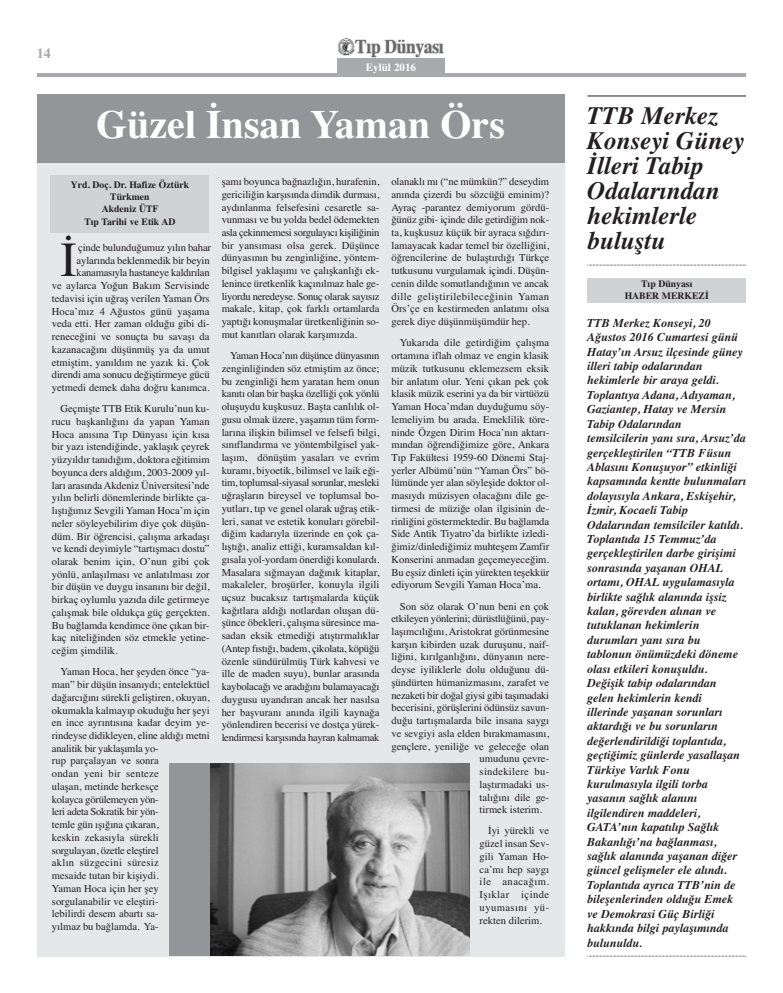
<style>
.page{position:relative;width:783px;height:993px;background:#fff}
.page>*{position:absolute;margin:0;border:0;box-sizing:border-box;transform-origin:0 0}
.t1{font:49px "Times";color:#231f20}
.t2{font:700 40px "Times";color:#fff}
.t3{font:italic 700 25px/25px "Times";color:#231f20}
.t4{font:700 14px "Times";color:#a8a9ad}
.t5{font:italic 700 12px/14.4px "Times";color:#231f20}
.t6{font:700 11px "Times";color:#fff}
.t7{font:10.6px/12.7px "Times";color:#231f20;text-align:justify}
.t8{font:10.6px "Times";letter-spacing:-.02em;color:#231f20}
.t9{font:10.6px "Times";letter-spacing:.025em;color:#231f20}
.t10{font:700 9.7px/12px "Times";color:#231f20;text-align:center}
</style>
<div class="page">
<hr style="left:37px;top:73px;width:709px;height:4px;background:#a8a9ad">
<img style="left:337px;top:37px;width:107px;height:22px">
<div style="left:337px;top:59px;width:107px;height:18px;background:#a8a9ad"></div>
<div style="left:37px;top:94px;width:527px;height:861px;background:#e6e7e9"></div>
<div style="left:37px;top:94px;width:527px;height:68px;background:#939598"></div>
<div style="left:169px;top:763px;width:300px;height:192px;background:#939598"></div>
<img style="left:211px;top:763px;width:258px;height:192px">
<div style="left:51px;top:175px;width:158px;height:58px;background:#d1d2d4"></div>
<hr style="left:587px;top:95px;width:159px;height:1px;background:#231f20">
<svg style="left:587px;top:264px;width:159px;height:1px"></svg>
<svg style="left:587px;top:955px;width:159px;height:1px"></svg>
<div style="left:587px;top:278px;width:159px;height:25px;background:#d1d2d4"></div>
<h3 class="t4" style="left:37px;top:49px;width:15px">14</h3>
<p class="t6" style="left:366px;top:63px;width:52px">Eylül 2016</p>
<h2 class="t2" style="left:96px;top:110px;width:410px">Güzel İnsan Yaman Örs</h2>
<p class="t10" style="left:71px;top:180px;width:120px">Yrd. Doç. Dr. Hafize Öztürk<br>Türkmen<br>Akdeniz ÜTF<br>Tıp Tarihi ve Etik AD</p>
<h1 class="t1" style="left:60px;top:242px;width:18px">İ</h1>
<p class="t7" style="left:52px;top:242px;width:161px;text-align:right">çinde bulunduğumuz yılın bahar aylarında beklenmedik bir beyin kanamasıyla hastaneye kaldırılan<br>ve aylarca Yoğun Bakım Servisinde tedavisi için uğraş verilen Yaman Örs Hoca’mız 4 Ağustos günü yaşama veda etti. Her zaman olduğu gibi di&shy;reneceğini ve sonuçta bu savaşı da kazanacağını düşünmüş ya da umut etmiştim, yanıldım ne yazık ki. Çok direndi ama sonucu değiştirmeye gücü yetmedi demek daha doğru kanımca.</p>
<p class="t7" style="left:52px;top:403px;width:159px;text-indent:9px">Geçmişte TTB Etik Kurulu’nun ku&shy;rucu başkanlığını da yapan Yaman Hoca anısına Tıp Dünyası için kısa bir yazı istendiğinde, yaklaşık çeyrek yüzyıldır tanıdığım, doktora eğitimim boyunca ders aldığım, 2003-2009 yıl&shy;ları arasında Akdeniz Üniversitesi’nde yılın belirli dönemlerinde birlikte ça&shy;lıştığımız Sevgili Yaman Hoca’m için neler söyleyebilirim diye çok düşün&shy;düm. Bir öğrencisi, çalışma arkadaşı ve kendi deyimiyle “tartışmacı dostu” olarak benim için, O’nun gibi çok yönlü, anlaşılması ve anlatılması zor bir düşün ve duygu insanını bir değil, birkaç oylumlu yazıda dile getirmeye çalışmak bile oldukça güç gerçekten.<br>Bu bağlamda kendimce öne çıkan bir&shy;kaç niteliğinden söz etmekle yetine&shy;ceğim şimdilik.</p>
<p class="t7" style="left:52px;top:666px;width:159px;text-align:left;text-indent:9px">Yaman Hoca, her şeyden önce “ya&shy;man” bir düşün insanıydı; entelektüel dağarcığını sürekli geliştiren, okuyan, okumakla kalmayıp okuduğu her şeyi en ince ayrıntısına kadar deyim ye&shy;rindeyse didikleyen, eline aldığı metni analitik bir yaklaşımla yo-<br>rup parçalayan ve sonra<br>ondan yeni bir senteze<br>ulaşan, metinde herkesçe<br>kolayca görülemeyen yön-<br>leri adeta Sokratik bir yön-<br>temle gün ışığına çıkaran,<br>keskin zekasıyla sürekli<br>sorgulayan, özetle eleştirel<br>aklın süzgecini süresiz<br>mesaide tutan bir kişiydi.<br>Yaman Hoca için her şey sorgulanabilir ve eleştiri-<br>lebilirdi desem abartı sa-<br>yılmaz bu bağlamda. Ya-</p>
<p class="t7" style="left:221px;top:176px;width:159px">şamı boyunca bağnazlığın, hurafenin, gericiliğin karşısında dimdik durması, aydınlanma felsefesini cesaretle sa&shy;vunması ve bu yolda bedel ödemekten asla çekinmemesi sorgulayıcı kişiliğinin bir yansıması olsa gerek. Düşünce dünyasının bu zenginliğine, yöntem&shy;bilgisel yaklaşımı ve çalışkanlığı ek&shy;lenince üretkenlik kaçınılmaz hale ge&shy;liyordu neredeyse. Sonuç olarak sayısız makale, kitap, çok farklı ortamlarda yaptığı konuşmalar üretkenliğinin so&shy;mut kanıtları olarak karşımızda.</p>
<p class="t7" style="left:221px;top:350px;width:159px;text-indent:9px">Yaman Hoca’nın düşünce dünyasının zenginliğinden söz etmiştim az önce; bu zenginliği hem yaratan hem onun kanıtı olan bir başka özelliği çok yönlü oluşuydu kuşkusuz. Başta canlılık ol&shy;gusu olmak üzere, yaşamın tüm form&shy;larına ilişkin bilimsel ve felsefi bilgi, sınıflandırma ve yöntembilgisel yak&shy;laşım, dönüşüm yasaları ve evrim kuramı, biyoetik, bilimsel ve laik eği&shy;tim, toplumsal-siyasal sorunlar, mesleki uğraşların bireysel ve toplumsal bo&shy;yutları, tıp ve genel olarak uğraş etik&shy;leri, sanat ve estetik konuları görebil&shy;diğim kadarıyla üzerinde en çok ça&shy;lıştığı, analiz ettiği, kuramsaldan kıl&shy;gısala yol-yordam önerdiği konulardı.<br>Masalara sığmayan dağınık kitaplar, makaleler, broşürler, konuyla ilgili uçsuz bucaksız tartışmalarda küçük kağıtlara aldığı notlardan oluşan dü&shy;şünce öbekleri, çalışma süresince ma&shy;sadan eksik etmediği atıştırmalıklar (Antep fıstığı, badem, çikolata, köpüğü özenle sündürülmüş Türk kahvesi ve ille de maden suyu), bunlar arasında kaybolacağı ve aradığını bulamayacağı duygusu uyandıran ancak her nasılsa her başvuranı anında ilgili kaynağa yönlendiren becerisi ve dostça yürek&shy;lendirmesi karşısında hayran kalmamak</p>
<p class="t7" style="left:391px;top:176px;width:159px">olanaklı mı (“ne mümkün?” deseydim anında çizerdi bu sözcüğü eminim)?<br>Ayraç -parantez demiyorum gördü&shy;ğünüz gibi- içinde dile getirdiğim nok&shy;ta, kuşkusuz küçük bir ayraca sığdırı&shy;lamayacak kadar temel bir özelliğini, öğrencilerine de bulaştırdığı Türkçe tutkusunu vurgulamak içindi. Düşün&shy;cenin dilde somutlandığının ve ancak dille geliştirilebileceğinin Yaman Örs’çe en kestirmeden anlatımı olsa gerek diye düşünmüşümdür hep.</p>
<p class="t7" style="left:391px;top:337px;width:159px;text-indent:9px">Yukarıda dile getirdiğim çalışma ortamına iflah olmaz ve engin klasik müzik tutkusunu eklemezsem eksik bir anlatım olur. Yeni çıkan pek çok klasik müzik eserini ya da bir virtüözü Yaman Hoca’mdan duyduğumu söy&shy;lemeliyim bu arada. Emeklilik töre&shy;ninde Özgen Dirim Hoca’nın aktarı&shy;mından öğrendiğimize göre, Ankara Tıp Fakültesi 1959-60 Dönemi Staj&shy;yerler Albümü’nün “Yaman Örs” bö&shy;lümünde yer alan söyleşide doktor ol&shy;masıydı müzisyen olacağını dile ge&shy;tirmesi de müziğe olan ilgisinin de&shy;rinliğini göstermektedir. Bu bağlamda Side Antik Tiyatro’da birlikte izledi&shy;ğimiz/dinlediğimiz muhteşem Zamfir Konserini anmadan geçemeyeceğim.<br>Bu eşsiz dinleti için yürekten teşekkür ediyorum Sevgili Yaman Hoca’ma.</p>
<p class="t7" style="left:400px;top:600px;width:151px">Son söz olarak O’nun beni en çok</p>
<p class="t8" style="left:391px;top:614px;width:159px">etkileyen yönlerini; dürüstlüğünü, pay-</p>
<p class="t7" style="left:391px;top:626px;width:159px">laşımcılığını, Aristokrat görünmesine</p>
<p class="t7" style="left:391px;top:638px;width:159px">karşın kibirden uzak duruşunu, naif-</p>
<p class="t7" style="left:391px;top:651px;width:159px">liğini, kırılganlığını, dünyanın nere-</p>
<p class="t7" style="left:391px;top:664px;width:159px">deyse iyiliklerle dolu olduğunu dü-</p>
<p class="t7" style="left:391px;top:676px;width:159px">şündürten hümanizmasını, zarafet ve</p>
<p class="t8" style="left:391px;top:691px;width:159px">nezaketi bir doğal giysi gibi taşımadaki</p>
<p class="t7" style="left:391px;top:702px;width:159px">becerisini, görüşlerini ödünsüz savun-</p>
<p class="t7" style="left:391px;top:715px;width:159px">duğu tartışmalarda bile insana saygı</p>
<p class="t7" style="left:391px;top:727px;width:159px">ve sevgiyi asla elden bırakmamasını,</p>
<p class="t7" style="left:391px;top:740px;width:159px">gençlere, yeniliğe ve geleceğe olan</p>
<p class="t7" style="left:479px;top:753px;width:71px">umudunu çevre-</p>
<p class="t9" style="left:479px;top:767px;width:71px">sindekilere bu-</p>
<p class="t7" style="left:479px;top:778px;width:71px">laştırmadaki us-</p>
<p class="t7" style="left:479px;top:791px;width:71px">talığını dile ge-</p>
<p class="t7" style="left:479px;top:804px;width:64px">tirmek isterim.</p>
<p class="t7" style="left:479px;top:825px;width:71px;text-indent:9px">İyi yürekli ve güzel insan Sev&shy;gili Yaman Ho&shy;ca’mı hep saygı ile anacağım.<br>Işıklar içinde uyumasını yü&shy;rekten dilerim.</p>
<h3 class="t3" style="left:587px;top:105px;width:158px">TTB Merkez<br>Konseyi Güney<br>İlleri Tabip<br>Odalarından hekimlerle buluştu</h3>
<p class="t10" style="left:624px;top:278px;width:86px">Tıp Dünyası<br>HABER MERKEZİ</p>
<p class="t5" style="left:587px;top:316px;width:160px">TTB Merkez Konseyi, 20<br>Ağustos 2016 Cumartesi günü<br>Hatay’ın Arsuz ilçesinde güney illeri tabip odalarından hekimlerle bir araya geldi.<br>Toplantıya Adana, Adıyaman,<br>Gaziantep, Hatay ve Mersin<br>Tabip Odalarından<br>temsilcilerin yanı sıra, Arsuz’da gerçekleştirilen “TTB Füsun<br>Ablasını Konuşuyor” etkinliği kapsamında kentte bulunmaları dolayısıyla Ankara, Eskişehir,<br>İzmir, Kocaeli Tabip<br>Odalarından temsilciler katıldı.<br>Toplantıda 15 Temmuz’da gerçekleştirilen darbe girişimi sonrasında yaşanan OHAL ortamı, OHAL uygulamasıyla birlikte sağlık alanında işsiz kalan, görevden alınan ve tutuklanan hekimlerin durumları yanı sıra bu tablonun önümüzdeki döneme olası etkileri konuşuldu.<br>Değişik tabip odalarından gelen hekimlerin kendi illerinde yaşanan sorunları aktardığı ve bu sorunların değerlendirildiği toplantıda, geçtiğimiz günlerde yasallaşan<br>Türkiye Varlık Fonu kurulmasıyla ilgili torba yasanın sağlık alanını ilgilendiren maddeleri,<br>GATA’nın kapatılıp Sağlık<br>Bakanlığı’na bağlanması, sağlık alanında yaşanan diğer güncel gelişmeler ele alındı.<br>Toplantıda ayrıca TTB’nin de bileşenlerinden olduğu Emek ve Demokrasi Güç Birliği hakkında bilgi paylaşımında bulunuldu.</p>
</div>
